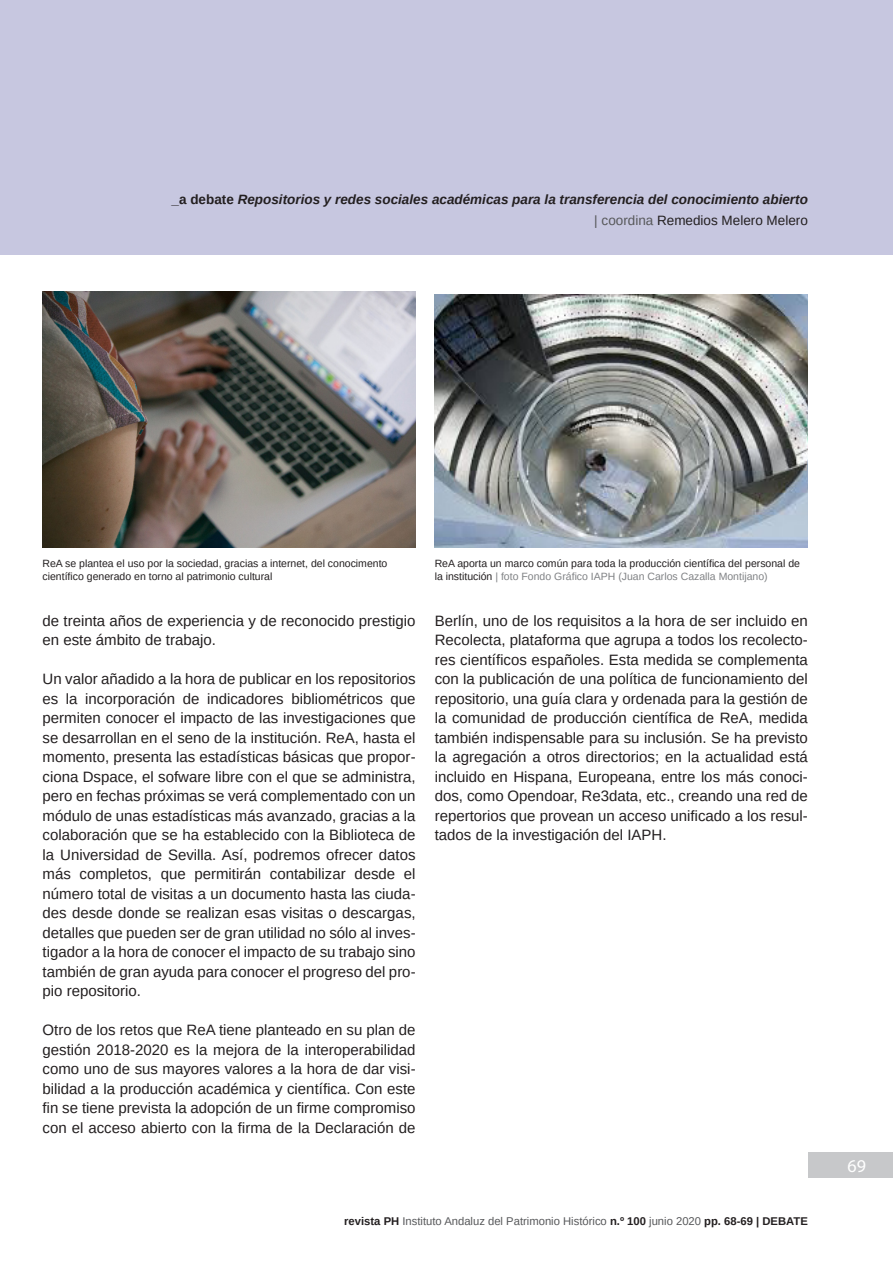
<style>
.page{position:relative;width:893px;height:1263px;background:#fff}
.page>*{position:absolute;margin:0;border:0;box-sizing:border-box;transform-origin:0 0}
.t1{font:18px "Myriad Pro";color:#fff}
.t2{font:15px/19.5px "Arimo";color:#231f20;text-align:justify}
.t3{font:italic 700 13.5px/21px "Arimo";color:#231f20;text-align:right}
.t4{font:11.25px "Arimo";color:#57585a}
.Pie_de_Foto{font:10.5px/12.6px "Arimo";color:#231f20}
.s1{font-style:normal}
.s2{font-weight:400;font-style:normal;color:#57585a}
.s3{font-weight:400;font-style:normal}
.s4{color:#808285}
.s5{font-weight:700;color:#231f20}
</style>
<div class="page">
<div style="left:0;top:0;width:893px;height:255px;background:#c7c7e0"></div>
<div style="left:808px;top:1152px;width:85px;height:26px;background:#c7c8ca"></div>
<img style="left:43px;top:292px;width:373px;height:256px">
<img style="left:435px;top:294px;width:373px;height:254px">
<p class="t3" style="left:172px;top:189px;width:638px"><span class="s1">_a debate</span> Repositorios y redes sociales académicas para la transferencia del conocimiento abierto <span class="s2">| coordina</span> <span class="s3">Remedios Melero Melero</span></p>
<p class="Pie_de_Foto" style="left:43px;top:557px;width:346px">ReA se plantea el uso por la sociedad, gracias a internet, del conocimento científico generado en torno al patrimonio cultural</p>
<p class="t2" style="left:43px;top:611px;width:375px">de treinta años de experiencia y de reconocido prestigio en este ámbito de trabajo.</p>
<p class="t2" style="left:43px;top:669px;width:375px">Un valor añadido a la hora de publicar en los repositorios es la incorporación de indicadores bibliométricos que permiten conocer el impacto de las investigaciones que se desarrollan en el seno de la institución. ReA, hasta el momento, presenta las estadísticas básicas que propor&shy;ciona Dspace, el sofware libre con el que se administra, pero en fechas próximas se verá complementado con un módulo de unas estadísticas más avanzado, gracias a la colaboración que se ha establecido con la Biblioteca de la Universidad de Sevilla. Así, podremos ofrecer datos más completos, que permitirán contabilizar desde el número total de visitas a un documento hasta las ciuda&shy;des desde donde se realizan esas visitas o descargas, detalles que pueden ser de gran utilidad no sólo al inves&shy;tigador a la hora de conocer el impacto de su trabajo sino también de gran ayuda para conocer el progreso del pro&shy;pio repositorio.</p>
<p class="t2" style="left:43px;top:1020px;width:375px">Otro de los retos que ReA tiene planteado en su plan de gestión 2018-2020 es la mejora de la interoperabilidad como uno de sus mayores valores a la hora de dar visi&shy;bilidad a la producción académica y científica. Con este fin se tiene prevista la adopción de un firme compromiso con el acceso abierto con la firma de la Declaración de</p>
<p class="Pie_de_Foto" style="left:435px;top:557px;width:367px">ReA aporta un marco común para toda la producción científica del personal de la institución <span class="s4">| foto Fondo Gráfico IAPH (Juan Carlos Cazalla Montijano)</span></p>
<p class="t2" style="left:435px;top:611px;width:375px">Berlín, uno de los requisitos a la hora de ser incluido en Recolecta, plataforma que agrupa a todos los recolecto&shy;res científicos españoles. Esta medida se complementa con la publicación de una política de funcionamiento del repositorio, una guía clara y ordenada para la gestión de la comunidad de producción científica de ReA, medida también indispensable para su inclusión. Se ha previsto la agregación a otros directorios; en la actualidad está incluido en Hispana, Europeana, entre los más conoci&shy;dos, como Opendoar, Re3data, etc., creando una red de repertorios que provean un acceso unificado a los resul&shy;tados de la investigación del IAPH.</p>
<p class="t4" style="left:344px;top:1213px;width:465px"><span class="s5">revista PH</span> Instituto Andaluz del Patrimonio Histórico <span class="s5">n.º 100</span> junio 2020 <span class="s5">pp. 68-69 | DEBATE</span></p>
<p class="t1" style="left:848px;top:1155px;width:20px">69</p>
</div>
